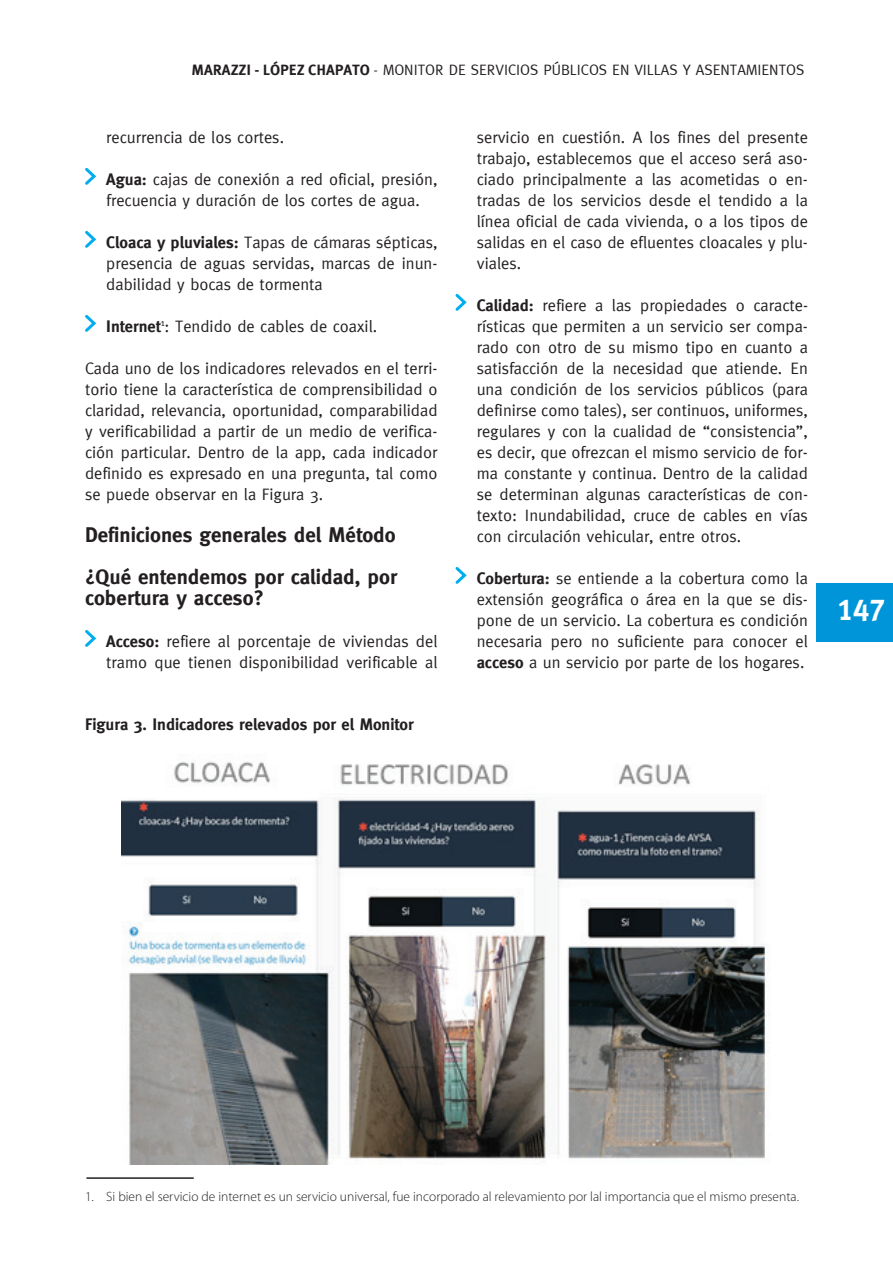
<style>
.page{position:relative;width:893px;height:1263px;background:#fff}
.page>*{position:absolute;margin:0;border:0;box-sizing:border-box;transform-origin:0 0}
.t1{font:30px "Meta Plus Bold Caps";color:#fff}
.t2{font:700 21px/42px "Meta";color:#231f20}
.t3{font:16.5px/21px "Meta";color:#231f20;text-align:justify}
.t4{font:700 16.5px "Meta";color:#231f20}
.t5{font:15px "Meta Caps";color:#231f20}
.t6{font:300 13.5px "Myriad Pro";color:#231f20}
.s1{font-family:"Meta Plus Bold Caps"}
.s2{font-weight:700}
</style>
<div class="page">
<div style="left:816px;top:583px;width:77px;height:58px;background:#0095d9"></div>
<svg style="left:85px;top:167px;width:12px;height:18px"></svg>
<svg style="left:85px;top:230px;width:12px;height:18px"></svg>
<svg style="left:85px;top:314px;width:12px;height:18px"></svg>
<svg style="left:85px;top:630px;width:12px;height:17px"></svg>
<svg style="left:455px;top:294px;width:12px;height:17px"></svg>
<svg style="left:455px;top:567px;width:12px;height:17px"></svg>
<hr style="left:86px;top:1177px;width:108px;height:2px;background:#231f20">
<img style="left:122px;top:761px;width:647px;height:403px">
<p class="t5" style="left:191px;top:61px;width:614px"><span class="s1">MARAZZI - LÓPEZ CHAPATO</span> - MONITOR DE SERVICIOS PÚBLICOS EN VILLAS Y ASENTAMIENTOS</p>
<p class="t3" style="left:106px;top:126px;width:179px">recurrencia de los cortes.</p>
<p class="t3" style="left:106px;top:168px;width:333px"><span class="s2">Agua:</span> cajas de conexión a red oficial, presión, frecuencia y duración de los cortes de agua.</p>
<p class="t3" style="left:106px;top:231px;width:333px"><span class="s2">Cloaca y pluviales:</span> Tapas de cámaras sépticas, presencia de aguas servidas, marcas de inun&shy;dabilidad y bocas de tormenta</p>
<p class="t3" style="left:106px;top:315px;width:272px"><span class="s2">Internet</span><sup>1</sup>: Tendido de cables de coaxil.</p>
<p class="t3" style="left:85px;top:357px;width:354px">Cada uno de los indicadores relevados en el terri&shy;torio tiene la característica de comprensibilidad o claridad, relevancia, oportunidad, comparabilidad y verificabilidad a partir de un medio de verifica&shy;ción particular. Dentro de la app, cada indicador definido es expresado en una pregunta, tal como se puede observar en la Figura 3.</p>
<p class="t2" style="left:85px;top:513px;width:314px">Definiciones generales del Método ¿Qué entendemos por calidad, por</p>
<p class="t2" style="left:85px;top:576px;width:181px">cobertura y acceso?</p>
<p class="t3" style="left:106px;top:630px;width:333px"><span class="s2">Acceso:</span> refiere al porcentaje de viviendas del tramo que tienen disponibilidad verificable al</p>
<p class="t4" style="left:85px;top:714px;width:330px">Figura 3. Indicadores relevados por el Monitor</p>
<p class="t3" style="left:477px;top:126px;width:333px">servicio en cuestión. A los fines del presente trabajo, establecemos que el acceso será aso&shy;ciado principalmente a las acometidas o en&shy;tradas de los servicios desde el tendido a la línea oficial de cada vivienda, o a los tipos de salidas en el caso de efluentes cloacales y plu&shy;viales.</p>
<p class="t3" style="left:477px;top:294px;width:333px"><span class="s2">Calidad:</span> refiere a las propiedades o caracte&shy;rísticas que permiten a un servicio ser compa&shy;rado con otro de su mismo tipo en cuanto a satisfacción de la necesidad que atiende. En una condición de los servicios públicos (para definirse como tales), ser continuos, uniformes, regulares y con la cualidad de “consistencia”, es decir, que ofrezcan el mismo servicio de for&shy;ma constante y continua. Dentro de la calidad se determinan algunas características de con&shy;texto: Inundabilidad, cruce de cables en vías con circulación vehicular, entre otros.</p>
<p class="t3" style="left:477px;top:567px;width:333px"><span class="s2">Cobertura:</span> se entiende a la cobertura como la extensión geográfica o área en la que se dis&shy;pone de un servicio. La cobertura es condición necesaria pero no suficiente para conocer el <span class="s2">acceso</span> a un servicio por parte de los hogares.</p>
<h1 class="t1" style="left:837px;top:591px;width:50px">147</h1>
<p class="t6" style="left:85px;top:1189px;width:715px">1. Si bien el servicio de internet es un servicio universal, fue incorporado al relevamiento por lal importancia que el mismo presenta.</p>
</div>
